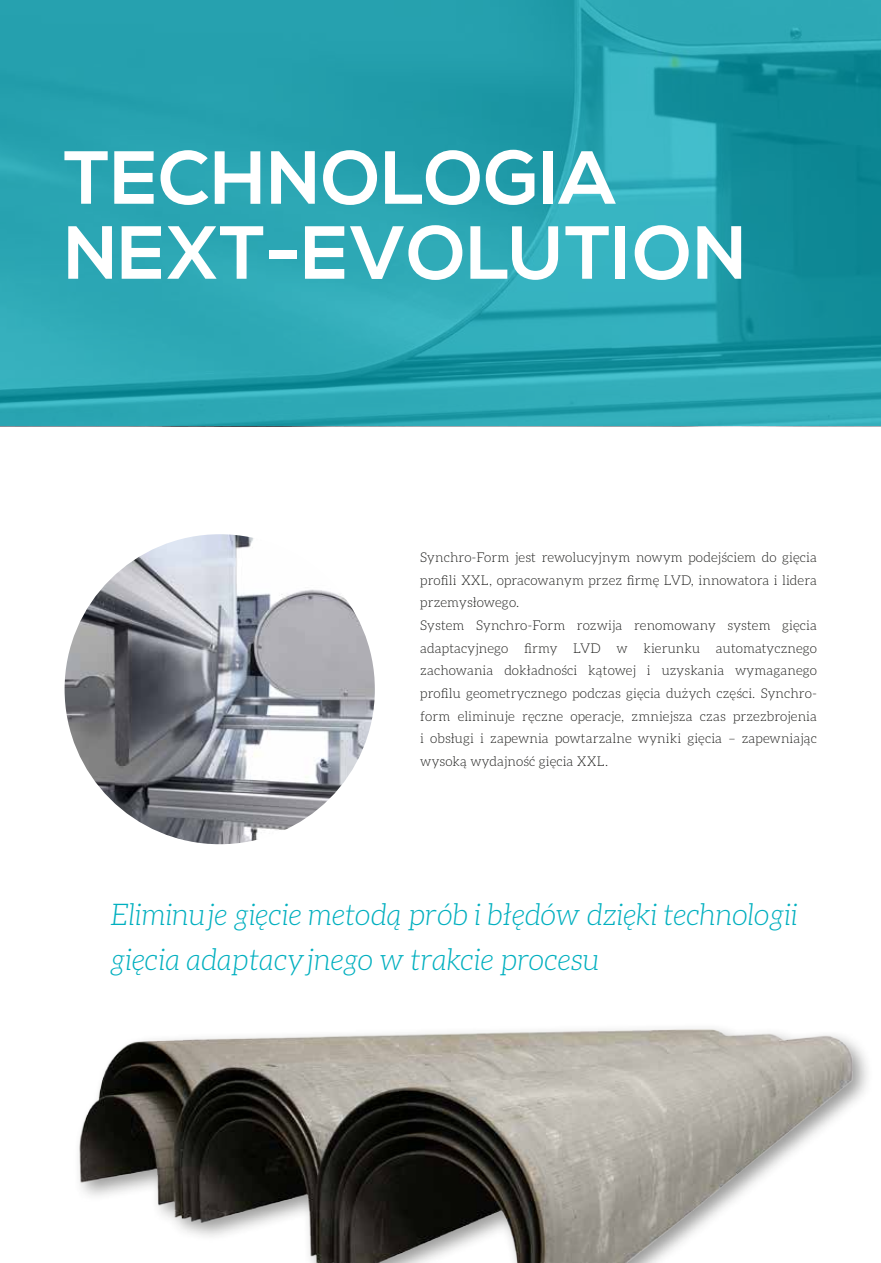
<style>
.page{position:relative;width:881px;height:1263px;background:#fff}
.page>*{position:absolute;margin:0;border:0;box-sizing:border-box;transform-origin:0 0}
.t1{font:700 75px/75px "Nexa";letter-spacing:.01em;color:#fff}
.t2{font:italic 300 30px/45px "Aleo";letter-spacing:.005em;color:#00afbf}
.t3{font:300 13.5px/22.6px "Aleo";letter-spacing:.005em;color:#1d1d1b}
</style>
<div class="page">
<svg style="left:0;top:0;width:880px;height:426px;fill:#28a3b1"></svg>
<img style="left:65px;top:534px;width:309px;height:310px;border-radius:155px">
<img style="left:79px;top:1028px;width:789px;height:235px">
<h1 class="t1" style="left:64px;top:143px;width:684px">TECHNOLOGIA<br>NEXT-EVOLUTION</h1>
<p class="t3" style="left:420px;top:546px;width:398px">Synchro-Form jest rewolucyjnym nowym podejściem do gięcia profili XXL, opracowanym przez firmę LVD, innowatora i lidera przemysłowego.<br>System Synchro-Form rozwija renomowany system gięcia adaptacyjnego firmy LVD w kierunku automatycznego zachowania dokładności kątowej i uzyskania wymaganego profilu geometrycznego podczas gięcia dużych części. Synchro&shy;form eliminuje ręczne operacje, zmniejsza czas przezbrojenia i obsługi i zapewnia powtarzalne wyniki gięcia – zapewniając wysoką wydajność gięcia XXL.</p>
<h2 class="t2" style="left:111px;top:892px;width:688px">Eliminuje gięcie metodą prób i błędów dzięki technologii gięcia adaptacyjnego w trakcie procesu</h2>
</div>
